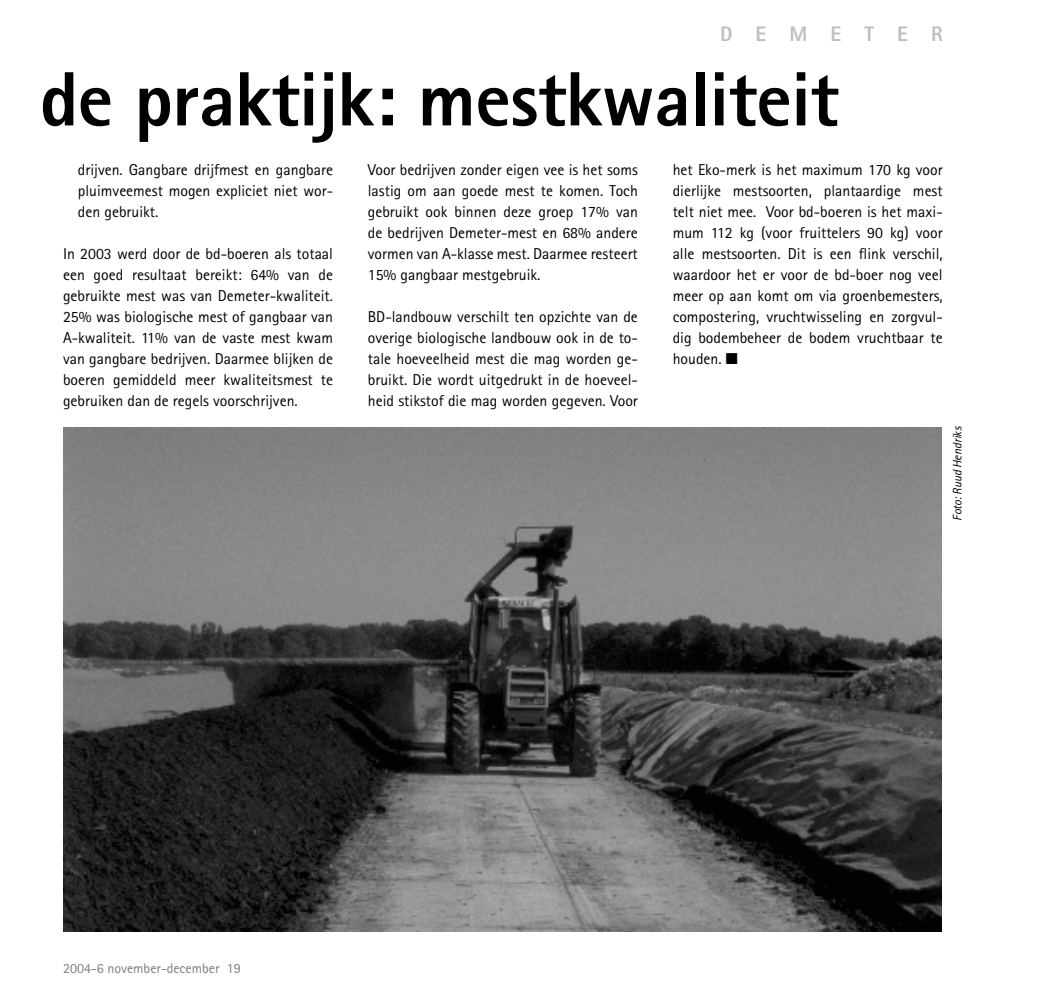
<style>
.page{position:relative;width:1042px;height:993px;background:#fff}
.page>*{position:absolute;margin:0;border:0;box-sizing:border-box;transform-origin:0 0}
.t1{font:800 77px "Rotis Sans Serif";letter-spacing:-.01em;color:#000}
.lopende_kopregel{font:800 21px "Rotis Sans Serif";letter-spacing:1.095em;color:#bebebe}
.pt{font:15.75px/21px "Rotis Sans Serif";color:#000;text-align:justify}
.t2{font:14px "Rotis Sans Serif";color:#7c7c7c}
.pt_BD-info{font:italic 12.25px "Rotis Sans Serif";letter-spacing:-.015em;color:#000}
</style>
<div class="page">
<img style="left:63px;top:427px;width:878px;height:503px">
<p class="lopende_kopregel" style="left:720px;top:21px;width:224px">DEMETER</p>
<h1 class="t1" style="left:40px;top:50px;width:800px">de praktijk: mestkwaliteit</h1>
<p class="pt" style="left:78px;top:159px;width:257px">drijven. Gangbare drijfmest en gangbare pluimveemest mogen expliciet niet wor&shy;den gebruikt.</p>
<p class="pt" style="left:63px;top:243px;width:272px">In 2003 werd door de bd-boeren als totaal een goed resultaat bereikt: 64% van de gebruikte mest was van Demeter-kwaliteit.<br>25% was biologische mest of gangbaar van A-kwaliteit. 11% van de vaste mest kwam van gangbare bedrijven. Daarmee blijken de boeren gemiddeld meer kwaliteitsmest te gebruiken dan de regels voorschrijven.</p>
<p class="pt" style="left:368px;top:159px;width:272px">Voor bedrijven zonder eigen vee is het soms lastig om aan goede mest te komen. Toch gebruikt ook binnen deze groep 17% van de bedrijven Demeter-mest en 68% andere vormen van A-klasse mest. Daarmee resteert 15% gangbaar mestgebruik.</p>
<p class="pt" style="left:368px;top:306px;width:272px">BD-landbouw verschilt ten opzichte van de overige biologische landbouw ook in de to&shy;tale hoeveelheid mest die mag worden ge&shy;bruikt. Die wordt uitgedrukt in de hoeveel&shy;heid stikstof die mag worden gegeven. Voor</p>
<p class="pt" style="left:672px;top:159px;width:272px">het Eko-merk is het maximum 170 kg voor dierlijke mestsoorten, plantaardige mest telt niet mee. Voor bd-boeren is het maxi&shy;mum 112 kg (voor fruittelers 90 kg) voor alle mestsoorten. Dit is een flink verschil, waardoor het er voor de bd-boer nog veel meer op aan komt om via groenbemesters, compostering, vruchtwisseling en zorgvul&shy;dig bodembeheer de bodem vruchtbaar te houden. ■</p>
<p class="pt_BD-info" style="left:950px;top:520px;width:96px;rotate:-90deg">Foto: Ruud Hendriks</p>
<p class="t2" style="left:63px;top:959px;width:179px">2004-6 november-december 19</p>
</div>
